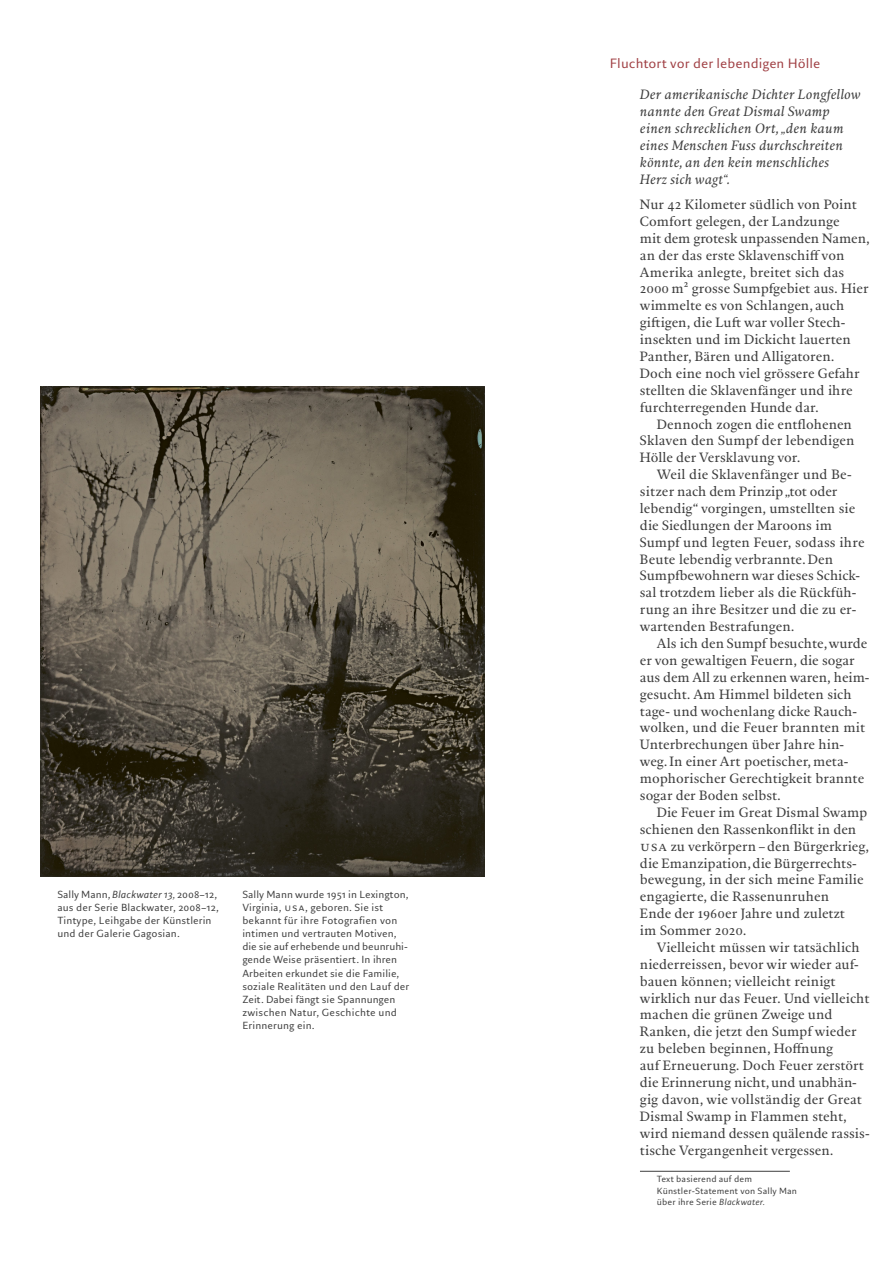
<style>
.page{position:relative;width:893px;height:1263px;background:#fff}
.page>*{position:absolute;margin:0;border:0;box-sizing:border-box;transform-origin:0 0}
.t1{font:12.75px/17px "Lardy Serif";color:#3e3e3e}
.t2{font:italic 12.75px/17px "Lardy Serif";letter-spacing:.01em;color:#3e3e3e}
.t3{font:12.75px "Lardy Sans";letter-spacing:.005em;color:#a04044}
.t4{font:9.75px/13px "Lardy Sans";letter-spacing:.01em;color:#3e3e3e}
.t5{font:8.4px/11.2px "Lardy Sans";letter-spacing:.015em;color:#3e3e3e}
.s1{font-style:italic}
</style>
<div class="page">
<img style="left:40px;top:386px;width:445px;height:491px">
<hr style="left:640px;top:1171px;width:150px;height:1px;background:#3e3e3e">
<p class="t4" style="left:57px;top:888px;width:163px">Sally Mann, <span class="s1">Blackwater 13,</span> 2008–12, aus der Serie Blackwater, 2008–12, Tintype, Leihgabe der Künstlerin und der Galerie Gagosian.</p>
<p class="t4" style="left:242px;top:888px;width:168px">Sally Mann wurde 1951 in Lexington,<br>Virginia, USA, geboren. Sie ist bekannt für ihre Fotografien von intimen und vertrauten Motiven, die sie auf erhebende und beunruhi--- gende Weise präsentiert. In ihren<br>Arbeiten erkundet sie die Familie, soziale Realitäten und den Lauf der<br>Zeit. Dabei fängt sie Spannungen zwischen Natur, Geschichte und<br>Erinnerung ein.</p>
<p class="t3" style="left:610px;top:55px;width:212px">Fluchtort vor der lebendigen Hölle</p>
<p class="t2" style="left:640px;top:86px;width:222px">Der amerikanische Dichter Longfellow nannte den Great Dismal Swamp einen schrecklichen Ort, „den kaum eines Menschen Fuss durchschreiten könnte, an den kein menschliches<br>Herz sich wagt“.</p>
<p class="t1" style="left:640px;top:196px;width:231px">Nur 42 Kilometer südlich von Point Comfort gelegen, der Landzunge<br>mit dem grotesk unpassenden Namen, an der das erste Sklavenschiff von Amerika anlegte, breitet sich das 2000 m² grosse Sumpfgebiet aus. Hier wimmelte es von Schlangen, auch giftigen, die Luft war voller Stech&shy;insekten und im Dickicht lauerten Panther, Bären und Alligatoren.<br>Doch eine noch viel grössere Gefahr stellten die Sklavenfänger und ihre furchterregenden Hunde dar.</p>
<p class="t1" style="left:640px;top:416px;width:216px;text-indent:17px">Dennoch zogen die entflohenen<br>Sklaven den Sumpf der lebendigen<br>Hölle der Versklavung vor.</p>
<p class="t1" style="left:640px;top:466px;width:226px;text-indent:17px">Weil die Sklavenfänger und Be&shy;sitzer nach dem Prinzip „tot oder lebendig“ vorgingen, umstellten sie die Siedlungen der Maroons im Sumpf und legten Feuer, sodass ihre Beute lebendig verbrannte. Den Sumpf-b ewohnern war dieses Schick&shy;sal trotzdem lieber als die Rückfüh&shy;rung an ihre Besitzer und die zu er&shy;wartenden Bestrafungen.</p>
<p class="t1" style="left:640px;top:635px;width:231px;text-indent:17px">Als ich den Sumpf besuchte, wurde er von gewaltigen Feuern, die sogar aus dem All zu erkennen waren, heim&shy;gesucht. Am Himmel bildeten sich tage- und wochenlang dicke Rauch&shy;wolken, und die Feuer brannten mit Unterbrechungen über Jahre hin&shy;weg. In einer Art poetischer, meta&shy;mophorischer Gerechtigkeit brannte sogar der Boden selbst.</p>
<p class="t1" style="left:640px;top:804px;width:231px;text-indent:17px">Die Feuer im Great Dismal Swamp schienen den Rassenkonflikt in den<br>U SA zu verkörpern – den Bürgerkrieg, die Emanzipation, die Bürgerrechts&shy;bewegung, in der sich meine Familie engagierte, die Rassenunruhen<br>Ende der 1960er Jahre und zuletzt<br>im Sommer 2020.</p>
<p class="t1" style="left:640px;top:939px;width:231px;text-indent:17px">Vielleicht müssen wir tatsächlich niederreissen, bevor wir wieder auf&shy;bauen können; vielleicht reinigt wirklich nur das Feuer. Und vielleicht machen die grünen Zweige und Ranken, die jetzt den Sumpf wieder zu beleben beginnen, Hoffnung<br>auf Erneuerung. Doch Feuer zerstört die Erinnerung nicht, und unabhän&shy;gig davon, wie vollständig der Great Dismal Swamp in Flammen steht, wird niemand dessen quälende rassis&shy;tische Vergangenheit vergessen.</p>
<p class="t5" style="left:657px;top:1174px;width:142px">Text basierend auf dem<br>Künstler-Statement von Sally Man über ihre Serie <span class="s1">Blackwater.</span></p>
</div>
